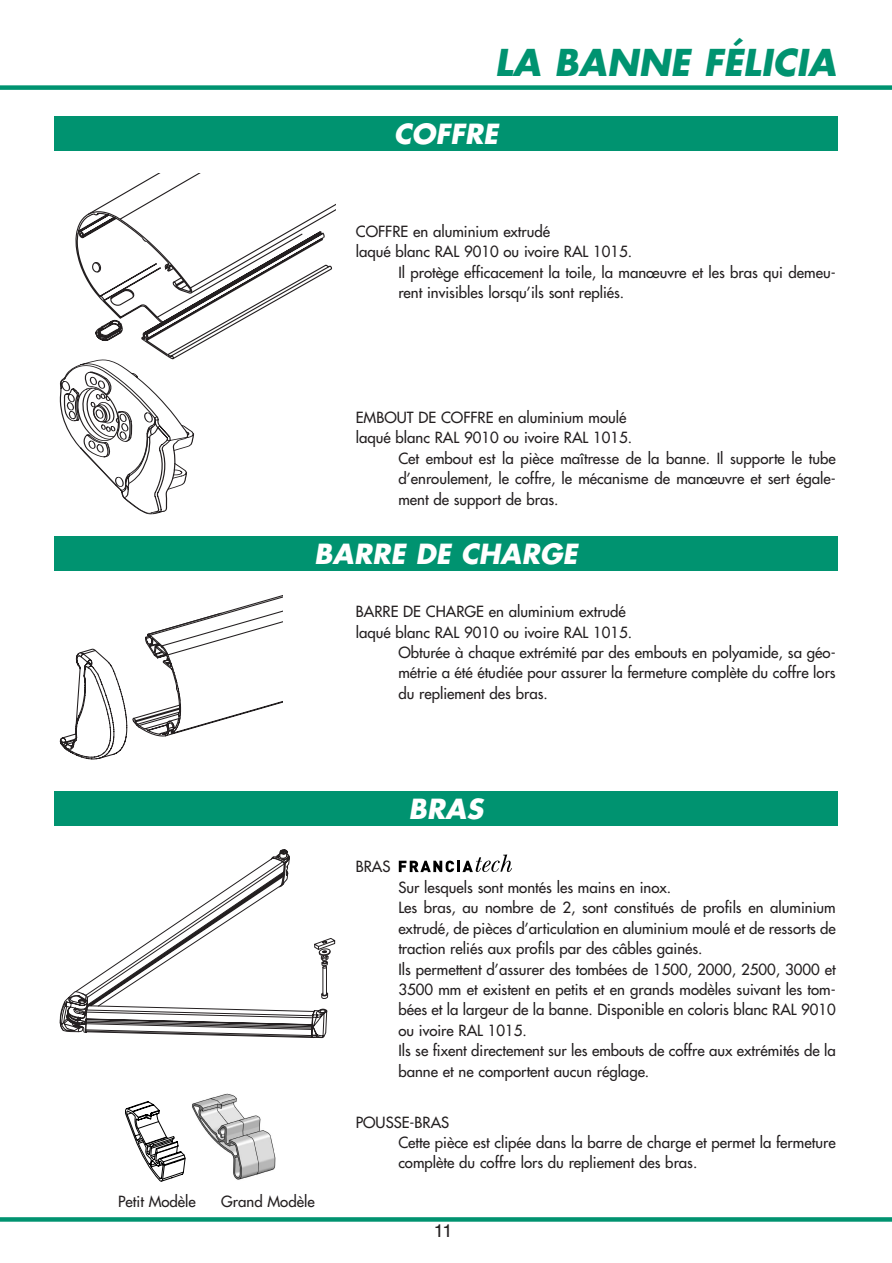
<style>
.page{position:relative;width:892px;height:1263px;background:#fff}
.page>*{position:absolute;margin:0;border:0;box-sizing:border-box;transform-origin:0 0}
.t1{font:italic 700 36px "Futura";color:#009370}
.t2{font:italic 700 27px "Futura";color:#fff}
.t3{font:18px "Helvetica";color:#231f20}
.t4{font:15px/20.4px "Futura";color:#231f20}
</style>
<div class="page">
<div style="left:0;top:85px;width:892px;height:5px;background:#009370"></div>
<svg style="left:0;top:1217px;width:892px;height:4px;background:#0c9877"></svg>
<div style="left:54px;top:116px;width:783px;height:34px;background:#009370"></div>
<svg style="left:60px;top:188px;width:275px;height:326px"></svg>
<div style="left:54px;top:536px;width:783px;height:34px;background:#009370"></div>
<svg style="left:60px;top:595px;width:222px;height:164px"></svg>
<div style="left:54px;top:791px;width:783px;height:34px;background:#009370"></div>
<svg style="left:60px;top:849px;width:275px;height:189px"></svg>
<svg style="left:125px;top:1101px;width:60px;height:80px"></svg>
<svg style="left:399px;top:854px;width:113px;height:18px"></svg>
<img style="left:192px;top:1093px;width:84px;height:87px">
<h1 class="t1" style="left:494px;top:46px;width:343px">LA BANNE FÉLICIA</h1>
<h2 class="t2" style="left:394px;top:121px;width:106px">COFFRE</h2>
<p class="t4" style="left:356px;top:222px;width:196px">COFFRE en aluminium extrudé</p>
<p class="t4" style="left:356px;top:243px;width:278px">laqué blanc RAL 9010 ou ivoire RAL 1015.</p>
<p class="t4" style="left:398px;top:263px;width:439px">Il protège efficacement la toile, la manœuvre et les bras qui demeu-</p>
<p class="t4" style="left:398px;top:284px;width:227px">rent invisibles lorsqu’ils sont repliés.</p>
<p class="t4" style="left:356px;top:408px;width:272px">EMBOUT DE COFFRE en aluminium moulé</p>
<p class="t4" style="left:356px;top:429px;width:278px">laqué blanc RAL 9010 ou ivoire RAL 1015.</p>
<p class="t4" style="left:398px;top:449px;width:439px">Cet embout est la pièce maîtresse de la banne. Il supporte le tube</p>
<p class="t4" style="left:398px;top:469px;width:439px">d’enroulement, le coffre, le mécanisme de manœuvre et sert égale-</p>
<p class="t4" style="left:398px;top:490px;width:162px">ment de support de bras.</p>
<h2 class="t2" style="left:314px;top:541px;width:264px">BARRE DE CHARGE</h2>
<p class="t4" style="left:356px;top:602px;width:272px">BARRE DE CHARGE en aluminium extrudé</p>
<p class="t4" style="left:356px;top:623px;width:278px">laqué blanc RAL 9010 ou ivoire RAL 1015.</p>
<p class="t4" style="left:398px;top:643px;width:439px">Obturée à chaque extrémité par des embouts en polyamide, sa géo-</p>
<p class="t4" style="left:398px;top:663px;width:439px">métrie a été étudiée pour assurer la fermeture complète du coffre lors</p>
<p class="t4" style="left:398px;top:684px;width:151px">du repliement des bras.</p>
<h2 class="t2" style="left:408px;top:797px;width:76px">BRAS</h2>
<p class="t4" style="left:356px;top:857px;width:36px">BRAS</p>
<p class="t4" style="left:398px;top:878px;width:439px">Sur lesquels sont montés les mains en inox.<br>Les bras, au nombre de 2, sont constitués de profils en aluminium extrudé, de pièces d’articulation en aluminium moulé et de ressorts de traction reliés aux profils par des câbles gainés.<br>Ils permettent d’assurer des tombées de 1500, 2000, 2500, 3000 et 3500 mm et existent en petits et en grands modèles suivant les tom&shy;bées et la largeur de la banne. Disponible en coloris blanc RAL 9010 ou ivoire RAL 1015.<br>Ils se fixent directement sur les embouts de coffre aux extrémités de la banne et ne comportent aucun réglage.</p>
<p class="t4" style="left:118px;top:1191px;width:79px">Petit Modèle</p>
<p class="t4" style="left:221px;top:1191px;width:95px">Grand Modèle</p>
<p class="t4" style="left:398px;top:1112px;width:439px;text-indent:-43px">POUSSE-BRAS<br>Cette pièce est clipée dans la barre de charge et permet la fermeture complète du coffre lors du repliement des bras.</p>
<p class="t3" style="left:433px;top:1224px;width:20px">11</p>
</div>
